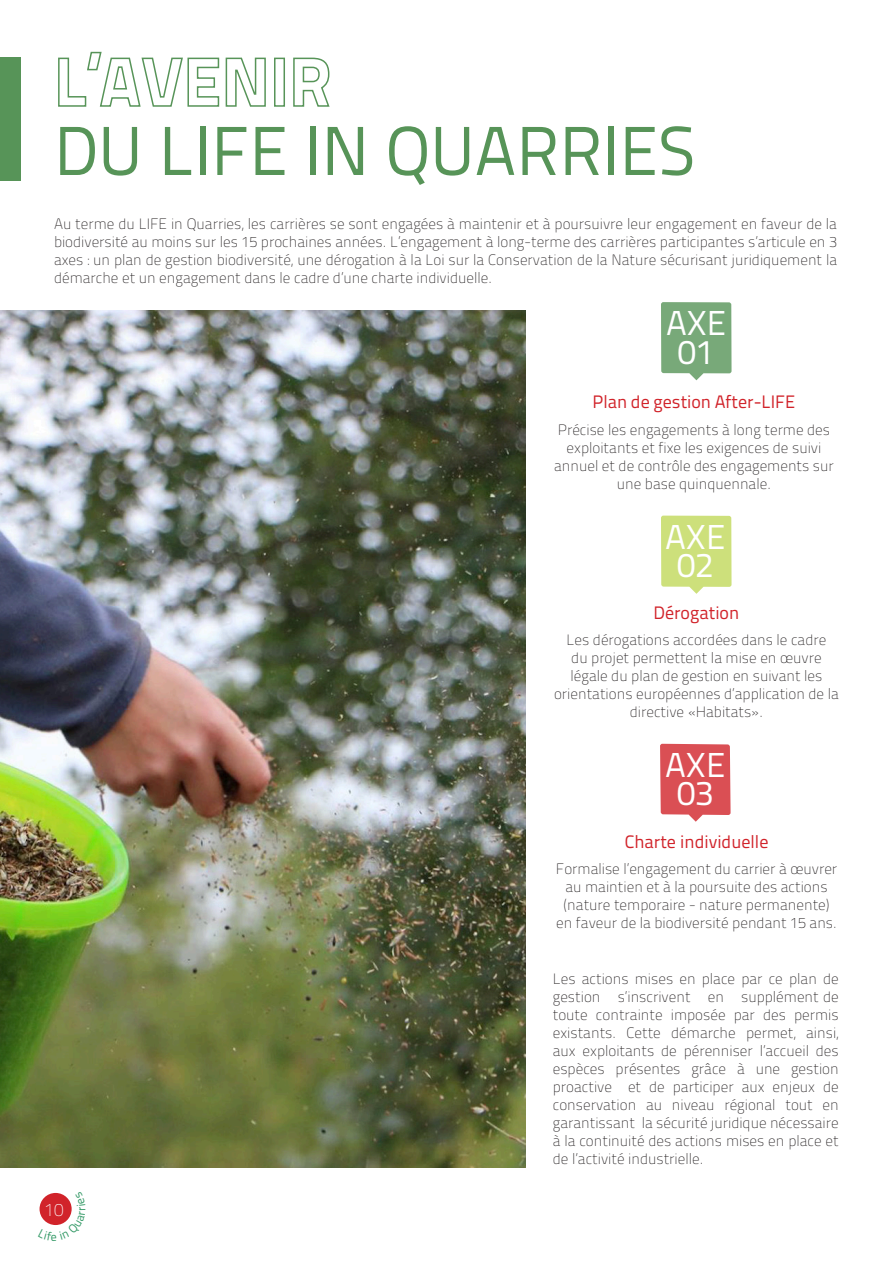
<style>
.page{position:relative;width:893px;height:1263px;background:#fff}
.page>*{position:absolute;margin:0;border:0;box-sizing:border-box;transform-origin:0 0}
.t1{font:69px/69px "Titillium Text 25 L 400 wt";color:#579458}
.t2{font:34.5px/28.5px "Titillium Text 25 L 400 wt";color:#fff;text-align:center}
.t3{font:18px "Titillium Text 25 L 400 wt";color:#d1232a}
.t4{font:18px "Titillium Text 25 L 1 wt";color:#fff}
.t5{font:15px/18px "Titillium Text 25 L 1 wt";color:#231f20;text-align:center}
.s1{font-family:"Titillium Text 25 L 999 wt"}
</style>
<div class="page">
<img style="left:0;top:310px;width:526px;height:857px">
<div style="left:0;top:57px;width:21px;height:123px;background:#579458"></div>
<svg style="left:660px;top:744px;width:71px;height:78px;background:#dd6165"></svg>
<svg style="left:661px;top:516px;width:70px;height:78px;background:#d1e286"></svg>
<svg style="left:661px;top:302px;width:70px;height:78px;background:#83b084"></svg>
<svg style="left:39px;top:1192px;width:33px;height:33px"></svg>
<p class="t1" style="left:54px;top:44px;width:643px"><span class="s1">L’AVENIR<br></span>DU LIFE IN QUARRIES</p>
<p class="t5" style="left:54px;top:214px;width:785px;text-align:justify">Au terme du LIFE in Quarries, les carrières se sont engagées à maintenir et à poursuivre leur engagement en faveur de la biodiversité au moins sur les 15 prochaines années. L’engagement à long-terme des carrières participantes s’articule en 3 axes : un plan de gestion biodiversité, une dérogation à la Loi sur la Conservation de la Nature sécurisant juridiquement la démarche et un engagement dans le cadre d’une charte individuelle.</p>
<p class="t2" style="left:666px;top:307px;width:62px">AXE<br>01</p>
<p class="t3" style="left:593px;top:389px;width:204px">Plan de gestion After-LIFE</p>
<p class="t5" style="left:554px;top:420px;width:281px">Précise les engagements à long terme des exploitants et fixe les exigences de suivi annuel et de contrôle des engagements sur une base quinquennale.</p>
<p class="t2" style="left:665px;top:521px;width:62px">AXE<br>02</p>
<p class="t3" style="left:654px;top:599px;width:87px">Dérogation</p>
<p class="t5" style="left:554px;top:630px;width:286px">Les dérogations accordées dans le cadre<br>du projet permettent la mise en œuvre légale du plan de gestion en suivant les orientations européennes d’application de la directive «Habitats».</p>
<p class="t2" style="left:665px;top:749px;width:62px">AXE<br>03</p>
<p class="t3" style="left:625px;top:828px;width:145px">Charte individuelle</p>
<p class="t5" style="left:556px;top:859px;width:283px">Formalise l’engagement du carrier à œuvrer au maintien et à la poursuite des actions (nature temporaire - nature permanente) en faveur de la biodiversité pendant 15 ans.</p>
<p class="t4" style="left:44px;top:1196px;width:21px">10</p>
<p class="t5" style="left:553px;top:969px;width:287px;text-align:justify">Les actions mises en place par ce plan de gestion s’inscrivent en supplément de toute contrainte imposée par des permis existants. Cette démarche permet, ainsi, aux exploitants de pérenniser l’accueil des espèces présentes grâce à une gestion proactive et de participer aux enjeux de conservation au niveau régional tout en garantissant la sécurité juridique nécessaire à la continuité des actions mises en place et de l’activité industrielle.</p>
</div>
